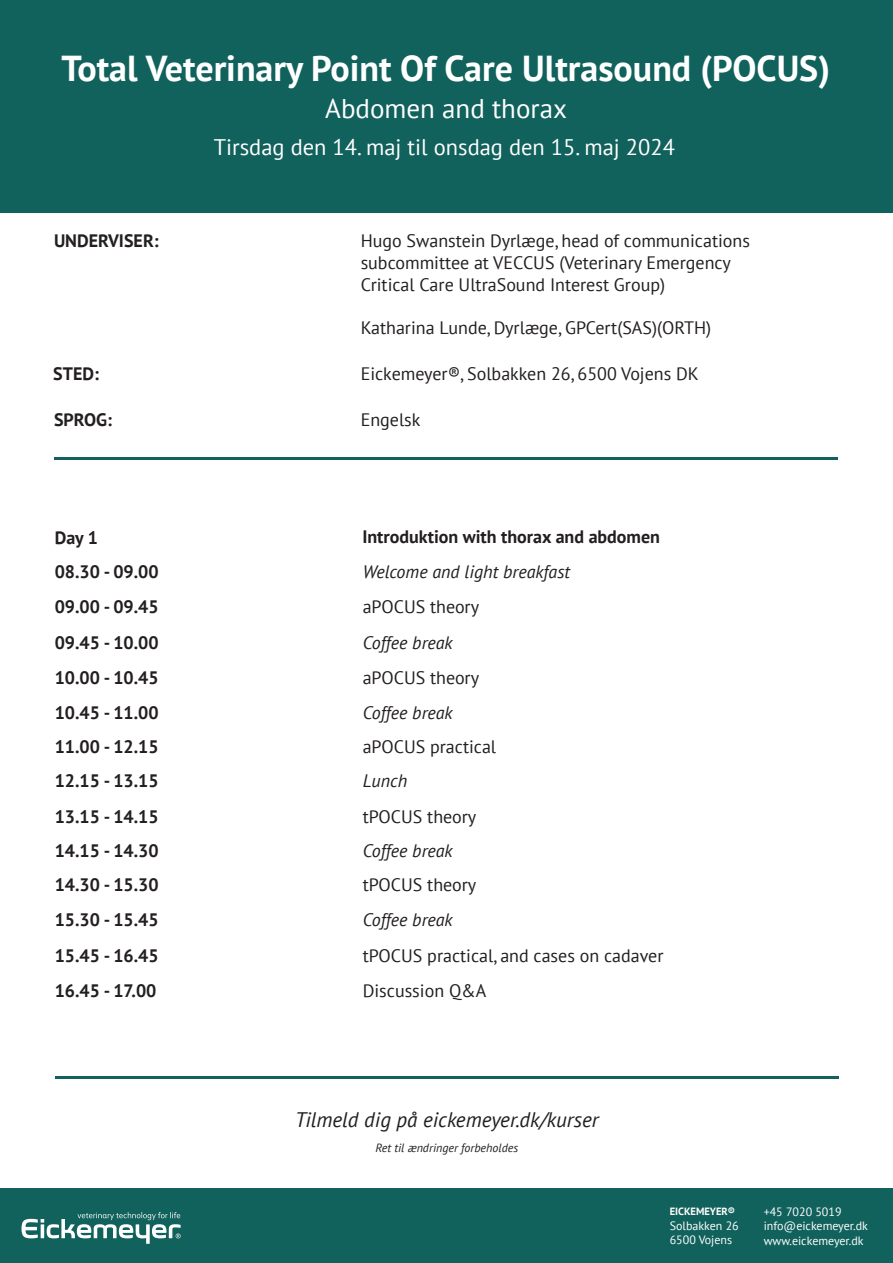
<style>
.page{position:relative;width:893px;height:1263px;background:#fff}
.page>*{position:absolute;margin:0;border:0;box-sizing:border-box;transform-origin:0 0}
.t1{font:700 36px "PT Sans";color:#fff}
.t2{font:27px "PT Sans";color:#fff}
.t3{font:22.5px "PT Sans";color:#fff}
.t4{font:italic 21px "PT Sans";color:#231f20}
.t5{font:18px "PT Sans";color:#231f20}
.t6{font:700 18px "PT Sans";color:#231f20}
.t7{font:italic 18px "PT Sans";color:#231f20}
.t8{font:12px "PT Sans";color:#fff}
.t9{font:italic 12px "PT Sans";color:#231f20}
.t10{font:700 10.5px "PT Sans";color:#fff}
</style>
<div class="page">
<div style="left:0;top:0;width:893px;height:213px;background:#11615c"></div>
<div style="left:0;top:1188px;width:893px;height:75px;background:#11615c"></div>
<hr style="left:55px;top:1076px;width:783px;height:3px;background:#11615c">
<svg style="left:22px;top:1212px;width:159px;height:32px"></svg>
<hr style="left:54px;top:457px;width:783px;height:3px;background:#11615c">
<p class="t1" style="left:61px;top:44px;width:770px">Total Veterinary Point Of Care Ultrasound (POCUS)</p>
<p class="t2" style="left:325px;top:91px;width:243px">Abdomen and thorax</p>
<p class="t3" style="left:214px;top:133px;width:463px">Tirsdag den 14. maj til onsdag den 15. maj 2024</p>
<p class="t6" style="left:54px;top:229px;width:106px">UNDERVISER:</p>
<p class="t6" style="left:53px;top:361px;width:47px">STED:</p>
<p class="t6" style="left:54px;top:407px;width:59px">SPROG:</p>
<p class="t5" style="left:361px;top:229px;width:391px">Hugo Swanstein Dyrlæge, head of communications</p>
<p class="t5" style="left:361px;top:251px;width:372px">subcommittee at VECCUS (Veterinary Emergency</p>
<p class="t5" style="left:361px;top:273px;width:306px">Critical Care UltraSound Interest Group)</p>
<p class="t5" style="left:361px;top:316px;width:352px">Katharina Lunde, Dyrlæge, GPCert(SAS)(ORTH)</p>
<p class="t5" style="left:361px;top:362px;width:340px">Eickemeyer®, Solbakken 26, 6500 Vojens DK</p>
<p class="t5" style="left:361px;top:408px;width:61px">Engelsk</p>
<p class="t6" style="left:55px;top:525px;width:45px">Day 1</p>
<p class="t6" style="left:362px;top:525px;width:299px">Introduktion with thorax and abdomen</p>
<p class="t6" style="left:55px;top:560px;width:105px">08.30 - 09.00</p>
<p class="t7" style="left:363px;top:560px;width:209px">Welcome and light breakfast</p>
<p class="t6" style="left:55px;top:595px;width:105px">09.00 - 09.45</p>
<p class="t5" style="left:363px;top:595px;width:118px">aPOCUS theory</p>
<p class="t6" style="left:55px;top:630px;width:105px">09.45 - 10.00</p>
<p class="t7" style="left:363px;top:631px;width:91px">Coffee break</p>
<p class="t6" style="left:55px;top:666px;width:105px">10.00 - 10.45</p>
<p class="t5" style="left:363px;top:666px;width:118px">aPOCUS theory</p>
<p class="t6" style="left:55px;top:700px;width:105px">10.45 - 11.00</p>
<p class="t7" style="left:363px;top:701px;width:91px">Coffee break</p>
<p class="t6" style="left:55px;top:735px;width:105px">11.00 - 12.15</p>
<p class="t5" style="left:363px;top:735px;width:135px">aPOCUS practical</p>
<p class="t6" style="left:55px;top:769px;width:105px">12.15 - 13.15</p>
<p class="t7" style="left:363px;top:769px;width:46px">Lunch</p>
<p class="t6" style="left:55px;top:804px;width:105px">13.15 - 14.15</p>
<p class="t5" style="left:363px;top:805px;width:115px">tPOCUS theory</p>
<p class="t6" style="left:55px;top:838px;width:105px">14.15 - 14.30</p>
<p class="t7" style="left:363px;top:839px;width:91px">Coffee break</p>
<p class="t6" style="left:55px;top:873px;width:105px">14.30 - 15.30</p>
<p class="t5" style="left:363px;top:873px;width:115px">tPOCUS theory</p>
<p class="t6" style="left:55px;top:908px;width:105px">15.30 - 15.45</p>
<p class="t7" style="left:363px;top:908px;width:91px">Coffee break</p>
<p class="t6" style="left:55px;top:943px;width:105px">15.45 - 16.45</p>
<p class="t5" style="left:363px;top:944px;width:302px">tPOCUS practical, and cases on cadaver</p>
<p class="t6" style="left:55px;top:979px;width:103px">16.45 - 17.00</p>
<p class="t5" style="left:363px;top:979px;width:125px">Discussion Q&amp;A</p>
<p class="t4" style="left:295px;top:1106px;width:305px">Tilmeld dig på eickemeyer.dk/kurser</p>
<p class="t9" style="left:376px;top:1140px;width:144px">Ret til ændringer forbeholdes</p>
<p class="t10" style="left:670px;top:1204px;width:67px">EICKEMEYER®</p>
<p class="t8" style="left:670px;top:1218px;width:71px">Solbakken 26</p>
<p class="t8" style="left:670px;top:1232px;width:64px">6500 Vojens</p>
<p class="t8" style="left:764px;top:1204px;width:79px">+45 7020 5019</p>
<p class="t8" style="left:764px;top:1218px;width:106px">info@eickemeyer.dk</p>
<p class="t8" style="left:764px;top:1233px;width:101px">www.eickemeyer.dk</p>
</div>
